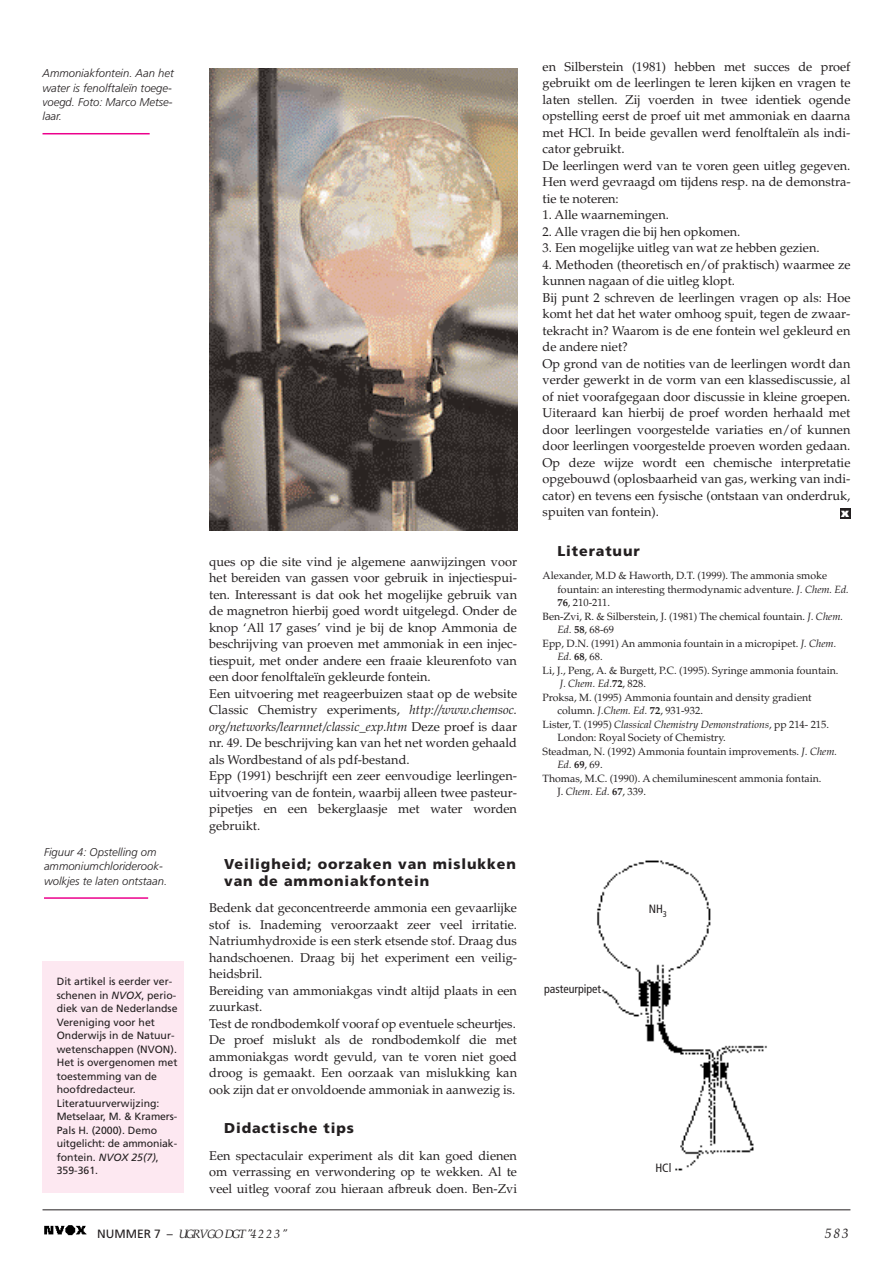
<style>
.page{position:relative;width:893px;height:1263px;background:#fff}
.page>*{position:absolute;margin:0;border:0;box-sizing:border-box;transform-origin:0 0}
.t1{font:900 14.25px/16.5px "Frutiger";letter-spacing:.06em;color:#231f20}
.t2{font:italic 13.5px "Palatino";color:#231f20}
.t3{font:12.75px/16.5px "Palatino";color:#231f20}
.t4{font:italic 12px "Palatino";letter-spacing:-.155em;color:#231f20}
.t5{font:condensed 12px "Frutiger";color:#231f20}
.t6{font:900 12px "Frutiger";color:#fff}
.t7{font:italic 300 11.25px/14.2px "Frutiger";color:#231f20}
.t8{font:10.5px "Palatino";color:#231f20}
.t9{font:10.5px/13.5px "Frutiger";color:#231f20}
.t10{font:italic 10.5px "Palatino";color:#231f20}
.s1{font-style:italic}
.s2{font-weight:700}
.s3{font-style:normal}
.s4{font-weight:700;font-style:normal}
.s5{font-family:"Frutiger";font-style:normal}
</style>
<div class="page">
<hr style="left:43px;top:1209px;width:807px;height:1px;background:#231f20">
<img style="left:44px;top:1225px;width:43px;height:11px">
<hr style="left:43px;top:133px;width:107px;height:1px;background:#ec008c">
<img style="left:209px;top:68px;width:309px;height:463px">
<img style="left:597px;top:860px;width:170px;height:311px">
<hr style="left:44px;top:897px;width:104px;height:2px;background:#ec008c">
<div style="left:840px;top:508px;width:10px;height:11px;background:#231f20"></div>
<div style="left:43px;top:962px;width:141px;height:231px;background:#fde8f1"></div>
<p class="t7" style="left:43px;top:67px;width:133px">Ammoniakfontein. Aan het water is fenolftaleïn toege&shy;voegd. Foto: Marco Metse&shy;laar.</p>
<p class="t7" style="left:44px;top:846px;width:125px">Figuur 4: Opstelling om ammoniumchloriderook&shy;wolkjes te laten ontstaan.</p>
<p class="t9" style="left:57px;top:976px;width:122px">Dit artikel is eerder ver&shy;schenen in <span class="s1">NVOX</span>, perio&shy;diek van de Nederlandse<br>Vereniging voor het<br>Onderwijs in de Natuur&shy;wetenschappen (NVON).<br>Het is overgenomen met toestemming van de hoofdredacteur.<br>Literatuurverwijzing:<br>Metselaar, M. &amp; Kramers-<br>Pals H. (2000). Demo uitgelicht: de ammoniak&shy;fontein. <span class="s1">NVOX 25(7)</span>,<br>359-361.</p>
<p class="t3" style="left:209px;top:555px;width:309px">ques op die site vind je algemene aanwijzingen voor het bereiden van gassen voor gebruik in injectiespui&shy;ten. Interessant is dat ook het mogelijke gebruik van de magnetron hierbij goed wordt uitgelegd. Onder de knop ‘All 17 gases’ vind je bij de knop Ammonia de beschrijving van proeven met ammoniak in een injec&shy;tiespuit, met onder andere een fraaie kleurenfoto van een door fenolftaleïn gekleurde fontein.<br>Een uitvoering met reageerbuizen staat op de website Classic Chemistry experiments, <span class="s1">http://www.chemsoc. org/networks/learnnet/classic_exp.htm</span> Deze proef is daar nr. 49. De beschrijving kan van het net worden gehaald als Wordbestand of als pdf-bestand.<br>Epp (1991) beschrijft een zeer eenvoudige leerlingen&shy;uitvoering van de fontein, waarbij alleen twee pasteur&shy;pipetjes en een bekerglaasje met water worden gebruikt.</p>
<p class="t1" style="left:224px;top:857px;width:293px">Veiligheid; oorzaken van mislukken van de ammoniakfontein</p>
<p class="t3" style="left:209px;top:901px;width:309px">Bedenk dat geconcentreerde ammonia een gevaarlijke stof is. Inademing veroorzaakt zeer veel irritatie.<br>Natriumhydroxide is een sterk etsende stof. Draag dus handschoenen. Draag bij het experiment een veilig&shy;heidsbril.<br>Bereiding van ammoniakgas vindt altijd plaats in een zuurkast.<br>Test de rondbodemkolf vooraf op eventuele scheurtjes.<br>De proef mislukt als de rondbodemkolf die met ammoniakgas wordt gevuld, van te voren niet goed droog is gemaakt. Een oorzaak van mislukking kan ook zijn dat er onvoldoende ammoniak in aanwezig is.</p>
<p class="t1" style="left:224px;top:1121px;width:131px">Didactische tips</p>
<p class="t3" style="left:209px;top:1149px;width:309px;text-align:justify">Een spectaculair experiment als dit kan goed dienen om verrassing en verwondering op te wekken. Al te veel uitleg vooraf zou hieraan afbreuk doen. Ben-Zvi</p>
<p class="t3" style="left:543px;top:60px;width:310px">en Silberstein (1981) hebben met succes de proef gebruikt om de leerlingen te leren kijken en vragen te laten stellen. Zij voerden in twee identiek ogende opstelling eerst de proef uit met ammoniak en daarna met HCl. In beide gevallen werd fenolftaleïn als indi&shy;cator gebruikt.<br>De leerlingen werd van te voren geen uitleg gegeven.<br>Hen werd gevraagd om tijdens resp. na de demonstra&shy;tie te noteren:</p>
<p class="t3" style="left:543px;top:208px;width:128px">1. Alle waarnemingen.</p>
<p class="t3" style="left:543px;top:225px;width:199px">2. Alle vragen die bij hen opkomen.</p>
<p class="t3" style="left:543px;top:241px;width:279px">3. Een mogelijke uitleg van wat ze hebben gezien.</p>
<p class="t3" style="left:543px;top:258px;width:309px">4. Methoden (theoretisch en/of praktisch) waarmee ze kunnen nagaan of die uitleg klopt.<br>Bij punt 2 schreven de leerlingen vragen op als: Hoe komt het dat het water omhoog spuit, tegen de zwaar&shy;tekracht in? Waarom is de ene fontein wel gekleurd en de andere niet?<br>Op grond van de notities van de leerlingen wordt dan verder gewerkt in de vorm van een klassediscussie, al of niet voorafgegaan door discussie in kleine groepen.<br>Uiteraard kan hierbij de proef worden herhaald met door leerlingen voorgestelde variaties en/of kunnen door leerlingen voorgestelde proeven worden gedaan.<br>Op deze wijze wordt een chemische interpretatie opgebouwd (oplosbaarheid van gas, werking van indi&shy;cator) en tevens een fysische (ontstaan van onderdruk, spuiten van fontein).</p>
<p class="t1" style="left:557px;top:544px;width:84px">Literatuur</p>
<p class="t8" style="left:543px;top:572px;width:286px">Alexander, M.D &amp; Haworth, D.T. (1999). The ammonia smoke</p>
<p class="t8" style="left:557px;top:585px;width:293px">fountain: an interesting thermodynamic adventure. <span class="s1">J. Chem. Ed.</span></p>
<p class="t8" style="left:557px;top:599px;width:54px"><span class="s2">76</span>, 210-211.</p>
<p class="t8" style="left:543px;top:612px;width:302px">Ben-Zvi, R. &amp; Silberstein, J. (1981) The chemical fountain. <span class="s1">J. Chem.</span></p>
<p class="t8" style="left:557px;top:626px;width:58px"><span class="s1">Ed.</span> <span class="s2">58</span>, 68-69</p>
<p class="t8" style="left:543px;top:639px;width:295px">Epp, D.N. (1991) An ammonia fountain in a micropipet. <span class="s1">J. Chem.</span></p>
<p class="t8" style="left:557px;top:653px;width:47px"><span class="s1">Ed.</span> <span class="s2">68</span>, 68.</p>
<p class="t8" style="left:543px;top:666px;width:297px">Li, J., Peng, A. &amp; Burgett, P.C. (1995). Syringe ammonia fountain.</p>
<p class="t10" style="left:560px;top:680px;width:88px">J. Chem. Ed<span class="s3">.</span><span class="s4">72</span><span class="s3">, 828.</span></p>
<p class="t8" style="left:543px;top:693px;width:270px">Proksa, M. (1995) Ammonia fountain and density gradient</p>
<p class="t8" style="left:557px;top:707px;width:147px">column. <span class="s1">J.Chem. Ed.</span> <span class="s2">72</span>, 931-932.</p>
<p class="t10" style="left:543px;top:720px;width:288px"><span class="s3">Lister, T. (1995)</span> Classical Chemistry Demonstrations<span class="s3">, pp 214- 215.</span></p>
<p class="t8" style="left:557px;top:734px;width:170px">London: Royal Society of Chemistry.</p>
<p class="t8" style="left:543px;top:747px;width:296px">Steadman, N. (1992) Ammonia fountain improvements. <span class="s1">J. Chem.</span></p>
<p class="t8" style="left:557px;top:761px;width:47px"><span class="s1">Ed.</span> <span class="s2">69</span>, 69.</p>
<p class="t8" style="left:543px;top:774px;width:280px">Thomas, M.C. (1990). A chemiluminescent ammonia fontain.</p>
<p class="t10" style="left:557px;top:788px;width:90px"><span class="s3">J.</span> Chem. Ed. <span class="s4">67</span><span class="s3">, 339.</span></p>
<p class="t6" style="left:841px;top:508px;width:10px">x</p>
<p class="t5" style="left:544px;top:984px;width:59px">pasteurpipet</p>
<p class="t5" style="left:649px;top:904px;width:20px">NH<sub>3</sub></p>
<p class="t5" style="left:655px;top:1163px;width:17px">HCl</p>
<p class="t4" style="left:97px;top:1229px;width:192px"><span class="s5">NUMMER 7 –</span> UGRVGODGT"4 2 2 3 "</p>
<p class="t2" style="left:825px;top:1228px;width:25px">583</p>
</div>
